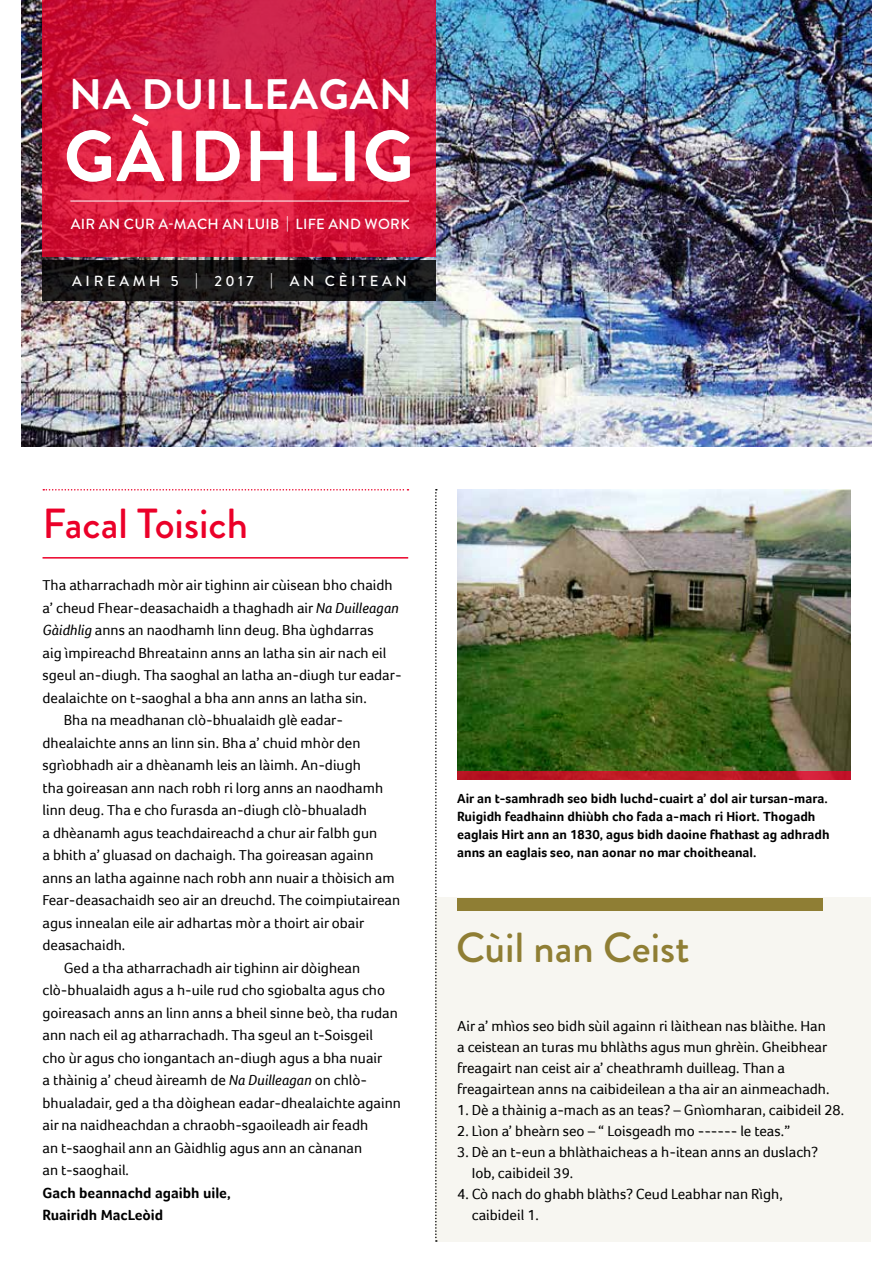
<style>
.page{position:relative;width:893px;height:1263px;background:#fff}
.page>*{position:absolute;margin:0;border:0;box-sizing:border-box;transform-origin:0 0}
.t1{font:700 72px "Brandon Grotesque";letter-spacing:.02em;color:#fff}
.t2{font:700 42.6px "Brandon Grotesque";letter-spacing:.02em;color:#fff}
.t3{font:500 42px "Brandon Grotesque";color:#eb0029}
.t4{font:500 42px "Brandon Grotesque";color:#8f7e34}
.t5{font:15px/21px "Foco";color:#000}
.t6{font:700 15px/22.5px "Foco";color:#000}
.t7{font:500 14.7px "Brandon Grotesque";letter-spacing:.02em;color:#fff}
.t8{font:500 14.7px "Brandon Grotesque";letter-spacing:.25em;color:#fff}
.t9{font:700 13.5px/18px "Foco";color:#000}
.s1{font-style:italic}
</style>
<div class="page">
<img style="left:21px;top:0;width:851px;height:446px">
<div style="left:435px;top:898px;width:436px;height:344px;background:#f7f6f1"></div>
<img style="left:457px;top:489px;width:393px;height:282px">
<svg style="left:43px;top:0;width:393px;height:256px;background:#d41b40"></svg>
<svg style="left:43px;top:260px;width:393px;height:41px;background:#151415"></svg>
<hr style="left:70px;top:201px;width:339px;height:1px;background:#fff">
<hr style="left:43px;top:557px;width:365px;height:2px;background:#eb0029">
<svg style="left:43px;top:489px;width:365px;height:1px"></svg>
<svg style="left:435px;top:489px;width:2px;height:753px"></svg>
<div style="left:457px;top:898px;width:365px;height:12px;background:#8f7e34"></div>
<svg style="left:457px;top:771px;width:393px;height:9px;background:#bd1725"></svg>
<h2 class="t2" style="left:69px;top:65px;width:344px">NA DUILLEAGAN</h2>
<h1 class="t1" style="left:64px;top:106px;width:352px">GÀIDHLIG</h1>
<p class="t7" style="left:71px;top:214px;width:340px">AIR AN CUR A-MACH AN LUIB | LIFE AND WORK</p>
<p class="t8" style="left:72px;top:271px;width:336px">AIREAMH 5 | 2017 | AN CÈITEAN</p>
<h3 class="t3" style="left:43px;top:494px;width:207px">Facal Toisich</h3>
<p class="t5" style="left:43px;top:575px;width:352px">Tha atharrachadh mòr air tighinn air cùisean bho chaidh</p>
<p class="t5" style="left:43px;top:597px;width:358px">a’ cheud Fhear-deasachaidh a thaghadh air <span class="s1">Na Duilleagan</span></p>
<p class="t5" style="left:43px;top:620px;width:333px"><span class="s1">Gàidhlig</span> anns an naodhamh linn deug. Bha ùghdarras</p>
<p class="t5" style="left:43px;top:642px;width:345px">aig ìmpireachd Bhreatainn anns an latha sin air nach eil</p>
<p class="t5" style="left:43px;top:665px;width:361px">sgeul an-diugh. Tha saoghal an latha an-diugh tur eadar-</p>
<p class="t5" style="left:43px;top:687px;width:326px">dealaichte on t-saoghal a bha ann anns an latha sin.</p>
<p class="t5" style="left:64px;top:710px;width:281px">Bha na meadhanan clò-bhualaidh glè eadar-</p>
<p class="t5" style="left:43px;top:732px;width:320px">dhealaichte anns an linn sin. Bha a’ chuid mhòr den</p>
<p class="t5" style="left:43px;top:755px;width:320px">sgrìobhadh air a dhèanamh leis an làimh. An-diugh</p>
<p class="t5" style="left:43px;top:777px;width:342px">tha goireasan ann nach robh ri lorg anns an naodhamh</p>
<p class="t5" style="left:43px;top:800px;width:326px">linn deug. Tha e cho furasda an-diugh clò-bhualadh</p>
<p class="t5" style="left:43px;top:822px;width:336px">a dhèanamh agus teachdaireachd a chur air falbh gun</p>
<p class="t5" style="left:43px;top:845px;width:332px">a bhith a’ gluasad on dachaigh. Tha goireasan againn</p>
<p class="t5" style="left:43px;top:867px;width:354px">anns an latha againne nach robh ann nuair a thòisich am</p>
<p class="t5" style="left:43px;top:890px;width:359px">Fear-deasachaidh seo air an dreuchd. The coimpiutairean</p>
<p class="t5" style="left:43px;top:912px;width:323px">agus innealan eile air adhartas mòr a thoirt air obair</p>
<p class="t5" style="left:43px;top:935px;width:84px">deasachaidh.</p>
<p class="t5" style="left:64px;top:957px;width:298px">Ged a tha atharrachadh air tighinn air dòighean</p>
<p class="t5" style="left:43px;top:980px;width:344px">clò-bhualaidh agus a h-uile rud cho sgiobalta agus cho</p>
<p class="t5" style="left:43px;top:1002px;width:357px">goireasach anns an linn anns a bheil sinne beò, tha rudan</p>
<p class="t5" style="left:43px;top:1025px;width:332px">ann nach eil ag atharrachadh. Tha sgeul an t-Soisgeil</p>
<p class="t5" style="left:43px;top:1047px;width:341px">cho ùr agus cho iongantach an-diugh agus a bha nuair</p>
<p class="t5" style="left:43px;top:1070px;width:326px">a thàinig a’ cheud àireamh de <span class="s1">Na Duilleagan</span> on chlò-</p>
<p class="t5" style="left:43px;top:1092px;width:360px">bhualadair, ged a tha dòighean eadar-dhealaichte againn</p>
<p class="t5" style="left:43px;top:1115px;width:327px">air na naidheachdan a chraobh-sgaoileadh air feadh</p>
<p class="t5" style="left:43px;top:1137px;width:321px">an t-saoghail ann an Gàidhlig agus ann an cànanan</p>
<p class="t5" style="left:43px;top:1160px;width:88px">an t-saoghail.</p>
<p class="t6" style="left:43px;top:1181px;width:190px">Gach beannachd agaibh uile,<br>Ruairidh MacLeòid</p>
<p class="t9" style="left:457px;top:789px;width:374px">Air an t-samhradh seo bidh luchd-cuairt a’ dol air tursan-mara.<br>Ruigidh feadhainn dhiùbh cho fada a-mach ri Hiort. Thogadh eaglais Hirt ann an 1830, agus bidh daoine fhathast ag adhradh anns an eaglais seo, nan aonar no mar choitheanal.</p>
<h3 class="t4" style="left:456px;top:919px;width:235px">Cùil nan Ceist</h3>
<p class="t5" style="left:457px;top:1016px;width:374px">Air a’ mhìos seo bidh sùil againn ri làithean nas blàithe. Han a ceistean an turas mu bhlàths agus mun ghrèin. Gheibhear freagairt nan ceist air a’ cheathramh duilleag. Than a freagairtean anns na caibideilean a tha air an ainmeachadh.</p>
<p class="t5" style="left:457px;top:1100px;width:389px">1. Dè a thàinig a-mach as an teas? – Gnìomharan, caibideil 28.</p>
<p class="t5" style="left:457px;top:1121px;width:335px">2. Lìon a’ bheàrn seo – “ Loisgeadh mo ------ le teas.”</p>
<p class="t5" style="left:472px;top:1142px;width:348px;text-indent:-15px">3. Dè an t-eun a bhlàthaicheas a h-itean anns an duslach?<br>Iob, caibideil 39.</p>
<p class="t5" style="left:472px;top:1184px;width:313px;text-indent:-15px">4. Cò nach do ghabh blàths? Ceud Leabhar nan Rìgh, caibideil 1.</p>
</div>
